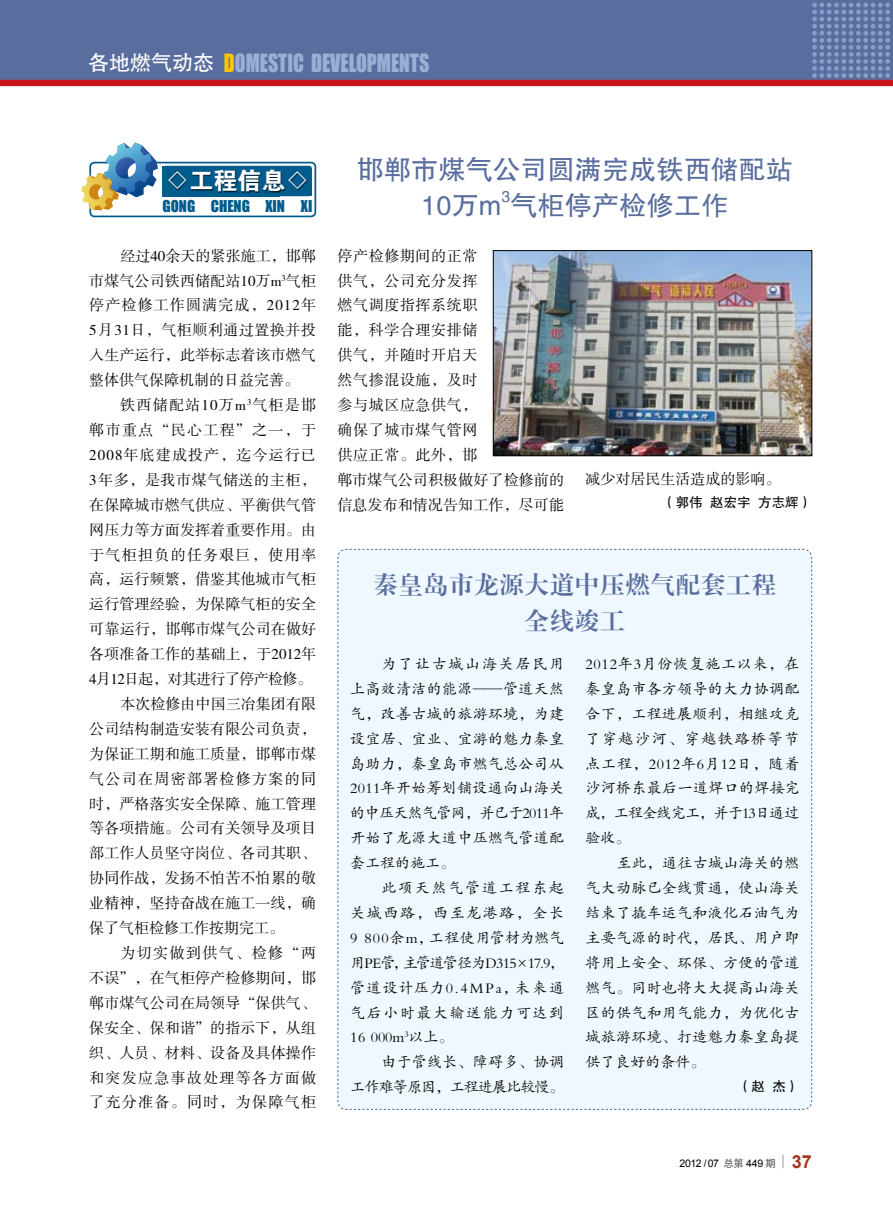
<style>
.page{position:relative;width:893px;height:1212px;background:#fff}
.page>*{position:absolute;margin:0;border:0;box-sizing:border-box;transform-origin:0 0}
.t1{font:27px/36px "FZHTJW GB1 0";letter-spacing:.01em;color:#596e9e;text-align:center}
.t2{font:24px/36px "FZXBSJW GB1 0";letter-spacing:.05em;color:#596e9e;text-align:center}
.t3{font:24px "FZDHTJW GB1 0";color:#fff}
.t4{font:23.1px "Impact";color:#98b0d3;scale:.86 1}
.t5{font:15.75px "FZHTJW GB1 0";color:#596e9e}
.t6{font:15px/24.9px "FZKTJW GB1 0";letter-spacing:.02em;color:#000;text-align:justify}
.t7{font:15px/24.9px "FZSSJW GB1 0";letter-spacing:.01em;color:#000;text-align:justify}
.t8{font:15px/24.9px "FZSSJW GB1 0";letter-spacing:.045em;color:#000}
.t9{font:15px "FZSSJW GB1 0";letter-spacing:.085em;color:#000}
.t10{font:15px/24.9px "FZKTJW GB1 0";letter-spacing:-.055em;color:#000;text-align:right}
.t11{font:15px "FZSSJW GB1 0";letter-spacing:-.04em;color:#000}
.t12{font:15px "FZSSJW GB1 0";letter-spacing:.075em;color:#000}
.t13{font:15px "FZSSJW GB1 0";letter-spacing:.04em;color:#000}
.t14{font:15px "Impact";color:#005c8c}
.t15{font:15px "FZSSJW GB1 0";letter-spacing:.095em;color:#000}
.t16{font:13.5px "FZHTJW GB1 0";color:#000}
.t17{font:10.5px "Arial";letter-spacing:-.04em;color:#000}
.s1{font-family:"FZHTJW GB1 0";font-size:21px;color:#fff}
.s2{color:#fcc700}
.s3{font-family:"FZHTJW GB1 0";color:#595757}
.s4{font-weight:700;font-size:18px;color:#a62e14}
</style>
<div class="page">
<svg style="left:782px;top:1155px;width:1px;height:13px"></svg>
<div style="left:0;top:0;width:893px;height:82px;background:#596e9e"></div>
<div style="left:0;top:80px;width:893px;height:6px;background:#cc141d"></div>
<svg style="left:812px;top:3px;width:78px;height:75px"></svg>
<div style="left:337px;top:548px;width:476px;height:562px;background:#eff8fe"></div>
<div style="left:89px;top:162px;width:227px;height:55px;border:2px solid #005c8c;border-radius:4px"></div>
<div style="left:163px;top:166px;width:149px;height:30px;background:#005c8c;border-radius:3px"></div>
<div style="left:163px;top:186px;width:149px;height:10px;background:#005c8c"></div>
<div style="left:163px;top:166px;width:117px;height:30px;background:#005c8c"></div>
<div style="left:169px;top:170px;width:138px;height:23px;background:#000;opacity:.65"></div>
<svg style="left:81px;top:142px;width:77px;height:68px"></svg>
<img style="left:495px;top:252px;width:315px;height:202px">
<div style="left:493px;top:250px;width:319px;height:206px;border:1px solid #000"></div>
<h3 class="t4" style="left:88px;top:45px;width:398px"><span class="s1">各地燃气动态</span> <span class="s2">D</span>OMESTIC DEVELOPMENTS</h3>
<h2 class="t3" style="left:165px;top:168px;width:145px">◇工程信息◇</h2>
<p class="t14" style="left:162px;top:195px;width:151px">GONG CHENG XIN XI</p>
<p class="t7" style="left:89px;top:244px;width:228px;text-indent:31px">经过40余天的紧张施工，邯郸市煤气公司铁西储配站10万m<sup>3</sup>气柜停产检修工作圆满完成，2012年5月31日，气柜顺利通过置换并投入生产运行，此举标志着该市燃气整体供气保障机制的日益完善。</p>
<p class="t9" style="left:120px;top:397px;width:197px">铁西储配站10万m<sup>3</sup>气柜是邯</p>
<p class="t9" style="left:89px;top:422px;width:228px">郸市重点“民心工程”之一，于</p>
<p class="t12" style="left:89px;top:447px;width:228px">2008年底建成投产，迄今运行已</p>
<p class="t13" style="left:89px;top:472px;width:228px">3年多，是我市煤气储送的主柜，</p>
<p class="t7" style="left:89px;top:493px;width:228px">在保障城市燃气供应、平衡供气管</p>
<p class="t7" style="left:89px;top:518px;width:228px">网压力等方面发挥着重要作用。由</p>
<p class="t9" style="left:89px;top:547px;width:228px">于气柜担负的任务艰巨，使用率</p>
<p class="t7" style="left:89px;top:568px;width:228px">高，运行频繁，借鉴其他城市气柜</p>
<p class="t7" style="left:89px;top:592px;width:228px">运行管理经验，为保障气柜的安全</p>
<p class="t7" style="left:89px;top:617px;width:228px">可靠运行，邯郸市煤气公司在做好</p>
<p class="t7" style="left:89px;top:642px;width:228px">各项准备工作的基础上，于2012年</p>
<p class="t11" style="left:89px;top:671px;width:224px">4月12日起，对其进行了停产检修。</p>
<p class="t7" style="left:120px;top:692px;width:197px">本次检修由中国三冶集团有限</p>
<p class="t7" style="left:89px;top:717px;width:228px">公司结构制造安装有限公司负责，</p>
<p class="t7" style="left:89px;top:742px;width:228px">为保证工期和施工质量，邯郸市煤</p>
<p class="t9" style="left:89px;top:771px;width:228px">气公司在周密部署检修方案的同</p>
<p class="t7" style="left:89px;top:792px;width:228px">时，严格落实安全保障、施工管理</p>
<p class="t7" style="left:89px;top:817px;width:228px">等各项措施。公司有关领导及项目</p>
<p class="t7" style="left:89px;top:841px;width:228px">部工作人员坚守岗位、各司其职、</p>
<p class="t7" style="left:89px;top:866px;width:228px">协同作战，发扬不怕苦不怕累的敬</p>
<p class="t7" style="left:89px;top:891px;width:228px">业精神，坚持奋战在施工一线，确</p>
<p class="t7" style="left:89px;top:916px;width:197px">保了气柜检修工作按期完工。</p>
<p class="t15" style="left:120px;top:945px;width:197px">为切实做到供气、检修“两</p>
<p class="t7" style="left:89px;top:966px;width:228px">不误”，在气柜停产检修期间，邯</p>
<p class="t7" style="left:89px;top:991px;width:228px">郸市煤气公司在局领导“保供气、</p>
<p class="t7" style="left:89px;top:1016px;width:228px">保安全、保和谐”的指示下，从组</p>
<p class="t7" style="left:89px;top:1041px;width:228px">织、人员、材料、设备及具体操作</p>
<p class="t9" style="left:89px;top:1069px;width:228px">和突发应急事故处理等各方面做</p>
<p class="t9" style="left:89px;top:1094px;width:228px">了充分准备。同时，为保障气柜</p>
<h1 class="t1" style="left:357px;top:152px;width:438px">邯郸市煤气公司圆满完成铁西储配站<br>10万m 气柜停产检修工作</h1>
<p class="t5" style="left:502px;top:188px;width:10px">3</p>
<p class="t8" style="left:337px;top:244px;width:228px">停产检修期间的正常<br>供气，公司充分发挥<br>燃气调度指挥系统职<br>能，科学合理安排储<br>供气，并随时开启天<br>然气掺混设施，及时<br>参与城区应急供气，<br>确保了城市煤气管网<br>供应正常。此外，邯<br>郸市煤气公司积极做好了检修前的信息发布和情况告知工作，尽可能</p>
<p class="t7" style="left:585px;top:467px;width:197px">减少对居民生活造成的影响。</p>
<p class="t16" style="left:662px;top:495px;width:151px">（郭伟 赵宏宇 方志辉）</p>
<h2 class="t2" style="left:374px;top:568px;width:404px">秦皇岛市龙源大道中压燃气配套工程全线竣工</h2>
<p class="t6" style="left:350px;top:652px;width:215px;text-indent:31px">为了让古城山海关居民用上高效清洁的能源——管道天然气，改善古城的旅游环境，为建设宜居、宜业、宜游的魅力秦皇岛助力，秦皇岛市燃气总公司从2011年开始筹划铺设通向山海关的中压天然气管网，并已于2011年开始了龙源大道中压燃气管道配套工程的施工。</p>
<p class="t6" style="left:350px;top:876px;width:215px;text-indent:31px">此项天然气管道工程东起关城西路，西至龙港路，全长9 800余m，工程使用管材为燃气用PE管，主管道管径为D315×17.9，管道设计压力0.4MPa，未来通气后小时最大输送能力可达到16 000m<sup>3</sup>以上。</p>
<p class="t10" style="left:350px;top:1050px;width:215px">由于管线长、障碍多、协调<br>工作难等原因，工程进展比较慢。</p>
<p class="t6" style="left:585px;top:652px;width:216px">2012年3月份恢复施工以来，在秦皇岛市各方领导的大力协调配合下，工程进展顺利，相继攻克了穿越沙河、穿越铁路桥等节点工程，2012年6月12日，随着沙河桥东最后一道焊口的焊接完成，工程全线完工，并于13日通过验收。</p>
<p class="t6" style="left:585px;top:851px;width:216px;text-indent:31px">至此，通往古城山海关的燃气大动脉已全线贯通，使山海关结束了撬车运气和液化石油气为主要气源的时代，居民、用户即将用上安全、环保、方便的管道燃气。同时也将大大提高山海关区的供气和用气能力，为优化古城旅游环境、打造魅力秦皇岛提供了良好的条件。</p>
<p class="t16" style="left:738px;top:1079px;width:63px">（赵 杰）</p>
<p class="t17" style="left:680px;top:1156px;width:134px">2012 / 07 <span class="s3">总第</span> 449 <span class="s3">期</span> <span class="s4">37</span></p>
</div>
